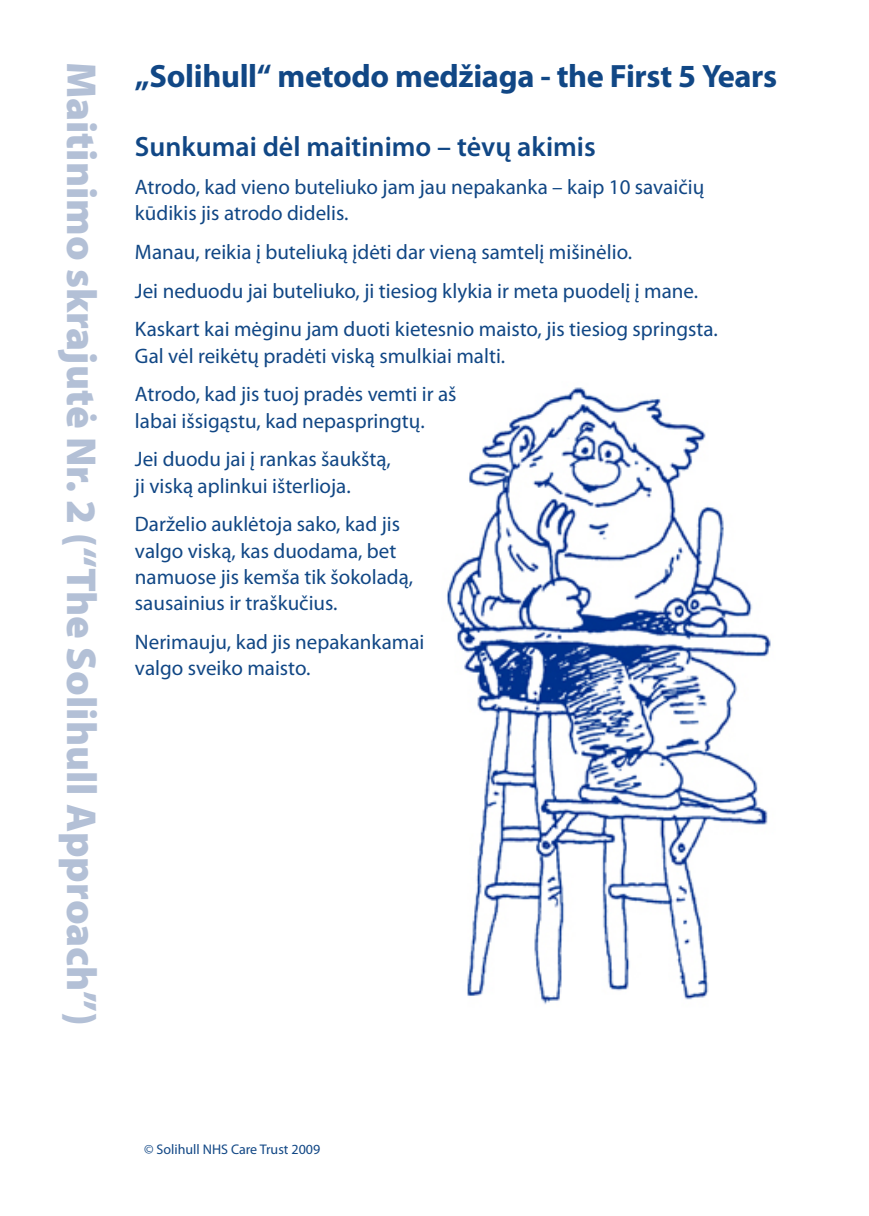
<style>
.page{position:relative;width:869px;height:1216px;background:#fff}
.page>*{position:absolute;margin:0;border:0;box-sizing:border-box;transform-origin:0 0}
.t1{font:900 42px "Myriad Pro";color:#b3c0d6}
.t2{font:700 32.38px "Myriad Pro";letter-spacing:-.01em;color:#114785}
.t3{font:600 28px "Myriad Pro";color:#114785}
.t4{font:21px/38.7px "Myriad Pro";color:#114785}
.t5{font:14px "Myriad Pro";color:#114785}
</style>
<div class="page">
<img style="left:447px;top:387px;width:324px;height:618px">
<h1 class="t1" style="left:105px;top:62px;width:965px;rotate:90deg">Maitinimo skrajutė Nr. 2 (“The Solihull Approach”)</h1>
<h2 class="t2" style="left:135px;top:58px;width:643px">„Solihull“ metodo medžiaga - the First 5 Years</h2>
<h3 class="t3" style="left:135px;top:131px;width:462px">Sunkumai dėl maitinimo – tėvų akimis</h3>
<p class="t4" style="left:135px;top:174px;width:570px;line-height:26.2px">Atrodo, kad vieno buteliuko jam jau nepakanka – kaip 10 savaičių kūdikis jis atrodo didelis.</p>
<p class="t4" style="left:135px;top:233px;width:584px">Manau, reikia į buteliuką įdėti dar vieną samtelį mišinėlio.<br>Jei neduodu jai buteliuko, ji tiesiog klykia ir meta puodelį į mane.<br>Kaskart kai mėginu jam duoti kietesnio maisto, jis tiesiog springsta.</p>
<p class="t4" style="left:135px;top:337px;width:371px">Gal vėl reikėtų pradėti viską smulkiai malti.<br>Atrodo, kad jis tuoj pradės vemti ir aš</p>
<p class="t4" style="left:135px;top:402px;width:291px">labai išsigąstu, kad nepaspringtų.<br>Jei duodu jai į rankas šaukštą,</p>
<p class="t4" style="left:135px;top:466px;width:266px">ji viską aplinkui išterlioja.<br>Darželio auklėtoja sako, kad jis</p>
<p class="t4" style="left:135px;top:538px;width:280px;line-height:26.2px">valgo viską, kas duodama, bet namuose jis kemša tik šokoladą, sausainius ir traškučius.</p>
<p class="t4" style="left:135px;top:629px;width:291px;line-height:26.2px">Nerimauju, kad jis nepakankamai valgo sveiko maisto.</p>
<p class="t5" style="left:144px;top:1141px;width:178px">© Solihull NHS Care Trust 2009</p>
</div>
